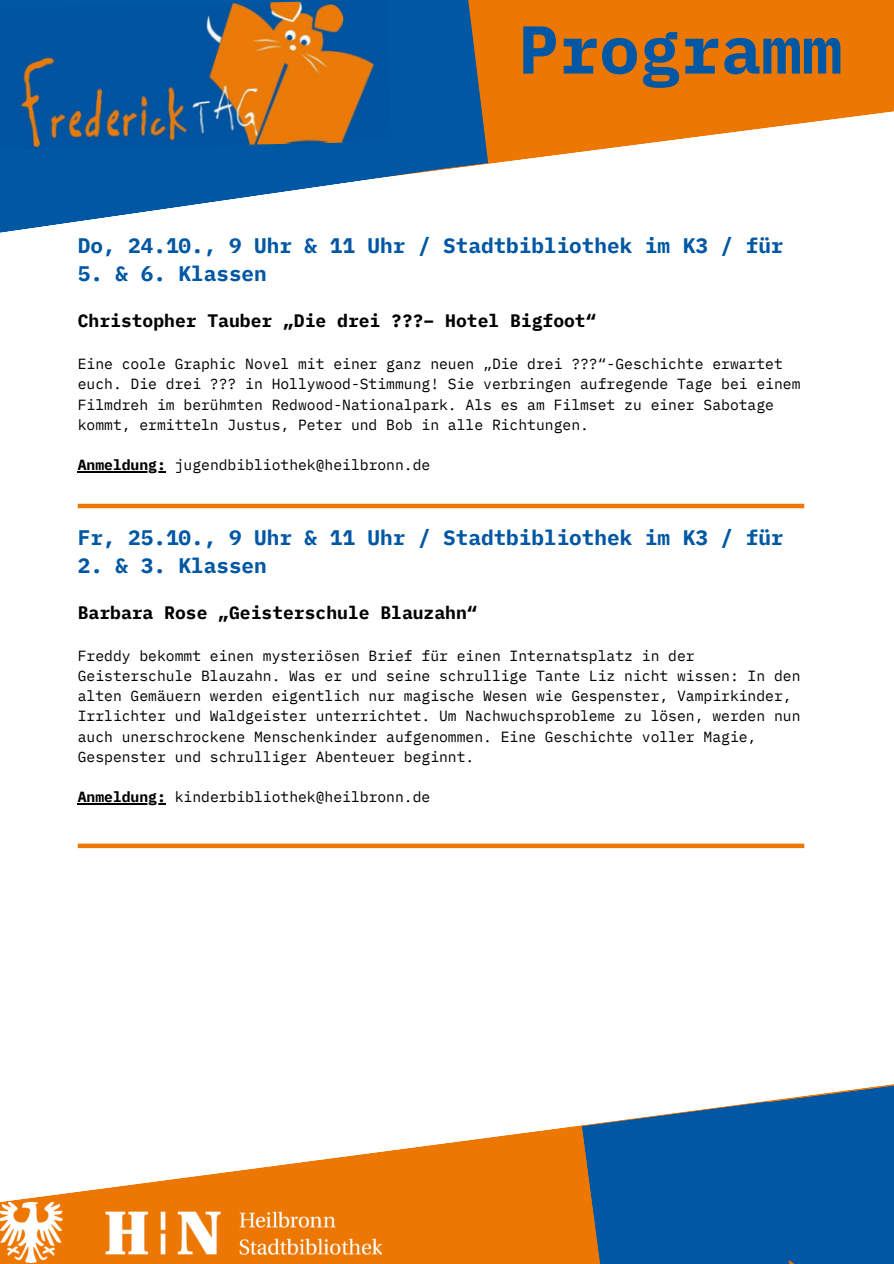
<style>
.page{position:relative;width:894px;height:1264px;background:#fff}
.page>*{position:absolute;margin:0;border:0;box-sizing:border-box;transform-origin:0 0}
.t1{font:700 67.5px "IBM Plex Mono";color:#0057a3}
.t2{font:700 21px "IBM Plex Mono";color:#0057a3}
.t3{font:700 18px "IBM Plex Mono";color:#000}
.t4{font:14.7px/20.2px "IBM Plex Mono";color:#000}
.s1{font-weight:700}
</style>
<div class="page">
<svg style="left:0;top:1125px;width:581px;height:138px;fill:#ed7703"></svg>
<svg style="left:488px;top:0;width:405px;height:164px;fill:#ed7703"></svg>
<svg style="left:581px;top:1123px;width:14px;height:140px"></svg>
<svg style="left:595px;top:1084px;width:298px;height:179px;fill:#0057a3"></svg>
<svg style="left:474px;top:0;width:14px;height:166px;fill:#ed7703"></svg>
<svg style="left:0;top:0;width:474px;height:233px;fill:#0057a3"></svg>
<img style="left:0;top:1202px;width:381px;height:60px">
<img style="left:0;top:0;width:390px;height:150px">
<hr style="left:78px;top:471px;width:88px;height:1px;background:#000">
<hr style="left:78px;top:504px;width:726px;height:4px;background:#ed7703">
<hr style="left:78px;top:803px;width:88px;height:1px;background:#000">
<div style="left:78px;top:843px;width:726px;height:5px;background:#ed7703"></div>
<h2 class="t1" style="left:518px;top:4px;width:325px">Programm</h2>
<h3 class="t2" style="left:78px;top:232px;width:707px">Do, 24.10., 9 Uhr &amp; 11 Uhr / Stadtbibliothek im K3 / für</h3>
<h3 class="t2" style="left:78px;top:260px;width:190px">5. &amp; 6. Klassen</h3>
<p class="t3" style="left:78px;top:309px;width:520px">Christopher Tauber „Die drei ???– Hotel Bigfoot“</p>
<p class="t4" style="left:78px;top:353px;width:724px">Eine coole Graphic Novel mit einer ganz neuen „Die drei ???“-Geschichte erwartet euch. Die drei ??? in Hollywood-Stimmung! Sie verbringen aufregende Tage bei einem</p>
<p class="t4" style="left:78px;top:394px;width:697px">Filmdreh im berühmten Redwood-Nationalpark. Als es am Filmset zu einer Sabotage kommt, ermitteln Justus, Peter und Bob in alle Richtungen.</p>
<h2 class="t4" style="left:78px;top:455px;width:354px"><span class="s1">Anmeldung:</span> jugendbibliothek@heilbronn.de</h2>
<h3 class="t2" style="left:78px;top:523px;width:707px">Fr, 25.10., 9 Uhr &amp; 11 Uhr / Stadtbibliothek im K3 / für</h3>
<h3 class="t2" style="left:78px;top:551px;width:190px">2. &amp; 3. Klassen</h3>
<p class="t3" style="left:78px;top:600px;width:401px">Barbara Rose „Geisterschule Blauzahn“</p>
<p class="t4" style="left:78px;top:645px;width:724px">Freddy bekommt einen mysteriösen Brief für einen Internatsplatz in der Geisterschule Blauzahn. Was er und seine schrullige Tante Liz nicht wissen: In den alten Gemäuern werden eigentlich nur magische Wesen wie Gespenster, Vampirkinder, Irrlichter und Waldgeister unterrichtet. Um Nachwuchsprobleme zu lösen, werden nun auch unerschrockene Menschenkinder aufgenommen. Eine Geschichte voller Magie, Gespenster und schrulliger Abenteuer beginnt.</p>
<p class="t4" style="left:78px;top:786px;width:354px"><span class="s1">Anmeldung:</span> kinderbibliothek@heilbronn.de</p>
</div>
